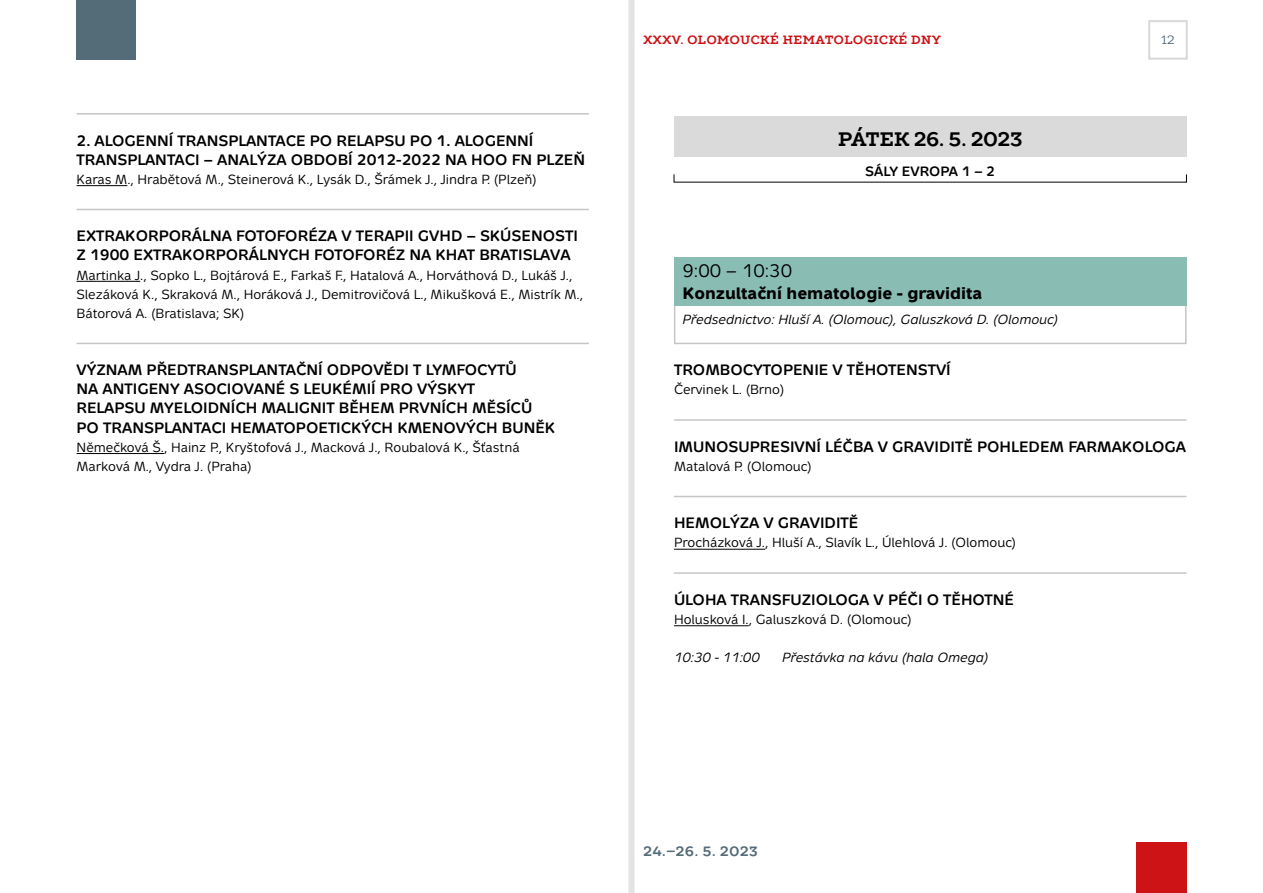
<style>
.page{position:relative;width:1263px;height:893px;background:#fff}
.page>*{position:absolute;margin:0;border:0;box-sizing:border-box;transform-origin:0 0}
.Datum{font:700 19.5px "TT Slabs";color:#000}
.Lekari_cas{font:18px "Metron";color:#000}
.Lekari_H1{font:700 16.5px "Metron";color:#000}
.Lekari_H2{font:700 15px/19.2px "Metron";color:#000}
.t1{font:700 13.5px "TT Slabs";letter-spacing:.05em;color:#546c78}
.Saly{font:700 13.5px "Metron";color:#000}
.Lekari_jmeno{font:13.2px/19.2px "Metron";color:#000}
.Lekari_predsednictvo{font:italic 13.2px "Metron";color:#000}
.Obed_Prestavka{font:italic 13.2px "Metron";color:#000}
.t2{font:700 12px "TT Slabs";letter-spacing:.04em;color:#cd1316}
.t3{font:12px "TT Slabs";color:#546c78}
</style>
<div class="page">
<div style="left:1148px;top:20px;width:40px;height:40px;border:2px solid #dadada"></div>
<div style="left:77px;top:0;width:59px;height:60px;background:#546c78"></div>
<div style="left:1136px;top:843px;width:50px;height:50px;background:#cd1316"></div>
<hr style="left:77px;top:113px;width:512px;height:2px;background:#c5c6c6">
<hr style="left:77px;top:185px;width:50px;height:1px;background:#000">
<hr style="left:77px;top:209px;width:512px;height:1px;background:#c5c6c6">
<hr style="left:77px;top:281px;width:63px;height:1px;background:#000">
<hr style="left:77px;top:343px;width:512px;height:1px;background:#c5c6c6">
<hr style="left:77px;top:453px;width:87px;height:1px;background:#000">
<div style="left:674px;top:116px;width:512px;height:41px;background:#dadada"></div>
<div style="left:674px;top:257px;width:512px;height:49px;background:#89bdb4"></div>
<hr style="left:674px;top:306px;width:1px;height:38px;background:#c5c6c6">
<hr style="left:1185px;top:306px;width:1px;height:38px;background:#c5c6c6">
<hr style="left:674px;top:343px;width:512px;height:1px;background:#c5c6c6">
<hr style="left:674px;top:419px;width:512px;height:2px;background:#c5c6c6">
<hr style="left:674px;top:496px;width:512px;height:1px;background:#c5c6c6">
<hr style="left:674px;top:549px;width:91px;height:1px;background:#000">
<hr style="left:674px;top:572px;width:512px;height:2px;background:#c5c6c6">
<hr style="left:674px;top:625px;width:75px;height:1px;background:#000">
<div style="left:628px;top:0;width:6px;height:893px;background:#e3e3e3"></div>
<p class="Lekari_H2" style="left:77px;top:131px;width:510px">2. ALOGENNÍ TRANSPLANTACE PO RELAPSU PO 1. ALOGENNÍ<br>TRANSPLANTACI – ANALÝZA OBDOBÍ 2012-2022 NA HOO FN PLZEŇ</p>
<p class="Lekari_jmeno" style="left:77px;top:170px;width:462px">Karas M., Hrabětová M., Steinerová K., Lysák D., Šrámek J., Jindra P. (Plzeň)</p>
<p class="Lekari_H2" style="left:77px;top:226px;width:503px">EXTRAKORPORÁLNA FOTOFORÉZA V TERAPII GVHD – SKÚSENOSTI<br>Z 1900 EXTRAKORPORÁLNYCH FOTOFORÉZ NA KHAT BRATISLAVA</p>
<p class="Lekari_jmeno" style="left:77px;top:265px;width:508px">Martinka J., Sopko L., Bojtárová E., Farkaš F., Hatalová A., Horváthová D., Lukáš J.,<br>Slezáková K., Skraková M., Horáková J., Demitrovičová L., Mikušková E., Mistrík M.,<br>Bátorová A. (Bratislava; SK)</p>
<p class="Lekari_H2" style="left:77px;top:360px;width:480px">VÝZNAM PŘEDTRANSPLANTAČNÍ ODPOVĚDI T LYMFOCYTŮ<br>NA ANTIGENY ASOCIOVANÉ S LEUKÉMIÍ PRO VÝSKYT<br>RELAPSU MYELOIDNÍCH MALIGNIT BĚHEM PRVNÍCH MĚSÍCŮ PO TRANSPLANTACI HEMATOPOETICKÝCH KMENOVÝCH BUNĚK</p>
<p class="Lekari_jmeno" style="left:77px;top:437px;width:444px">Němečková Š., Hainz P., Kryštofová J., Macková J., Roubalová K., Šťastná<br>Marková M., Vydra J. (Praha)</p>
<p class="t2" style="left:643px;top:32px;width:299px">XXXV. OLOMOUCKÉ HEMATOLOGICKÉ DNY</p>
<p class="Datum" style="left:838px;top:125px;width:186px">PÁTEK 26. 5. 2023</p>
<p class="Saly" style="left:865px;top:163px;width:131px">SÁLY EVROPA 1 – 2</p>
<p class="Lekari_cas" style="left:682px;top:260px;width:111px">9:00 – 10:30</p>
<p class="Lekari_H1" style="left:682px;top:282px;width:301px">Konzultační hematologie - gravidita</p>
<p class="Lekari_predsednictvo" style="left:682px;top:312px;width:377px">Předsednictvo: Hluší A. (Olomouc), Galuszková D. (Olomouc)</p>
<p class="Lekari_H2" style="left:674px;top:360px;width:278px">TROMBOCYTOPENIE V TĚHOTENSTVÍ</p>
<p class="Lekari_jmeno" style="left:674px;top:380px;width:112px">Červinek L. (Brno)</p>
<p class="t3" style="left:1161px;top:32px;width:14px">12</p>
<p class="Lekari_H2" style="left:674px;top:437px;width:513px">IMUNOSUPRESIVNÍ LÉČBA V GRAVIDITĚ POHLEDEM FARMAKOLOGA</p>
<p class="Lekari_jmeno" style="left:674px;top:457px;width:139px">Matalová P. (Olomouc)</p>
<p class="Lekari_H2" style="left:674px;top:513px;width:186px">HEMOLÝZA V GRAVIDITĚ</p>
<p class="Lekari_jmeno" style="left:674px;top:533px;width:344px">Procházková J., Hluší A., Slavík L., Úlehlová J. (Olomouc)</p>
<p class="Lekari_H2" style="left:674px;top:590px;width:342px">ÚLOHA TRANSFUZIOLOGA V PÉČI O TĚHOTNÉ</p>
<p class="Lekari_jmeno" style="left:674px;top:610px;width:239px">Holusková I., Galuszková D. (Olomouc)</p>
<p class="Obed_Prestavka" style="left:674px;top:650px;width:87px">10:30 - 11:00</p>
<p class="Obed_Prestavka" style="left:782px;top:650px;width:208px">Přestávka na kávu (hala Omega)</p>
<p class="t1" style="left:643px;top:842px;width:116px">24.–26. 5. 2023</p>
</div>
